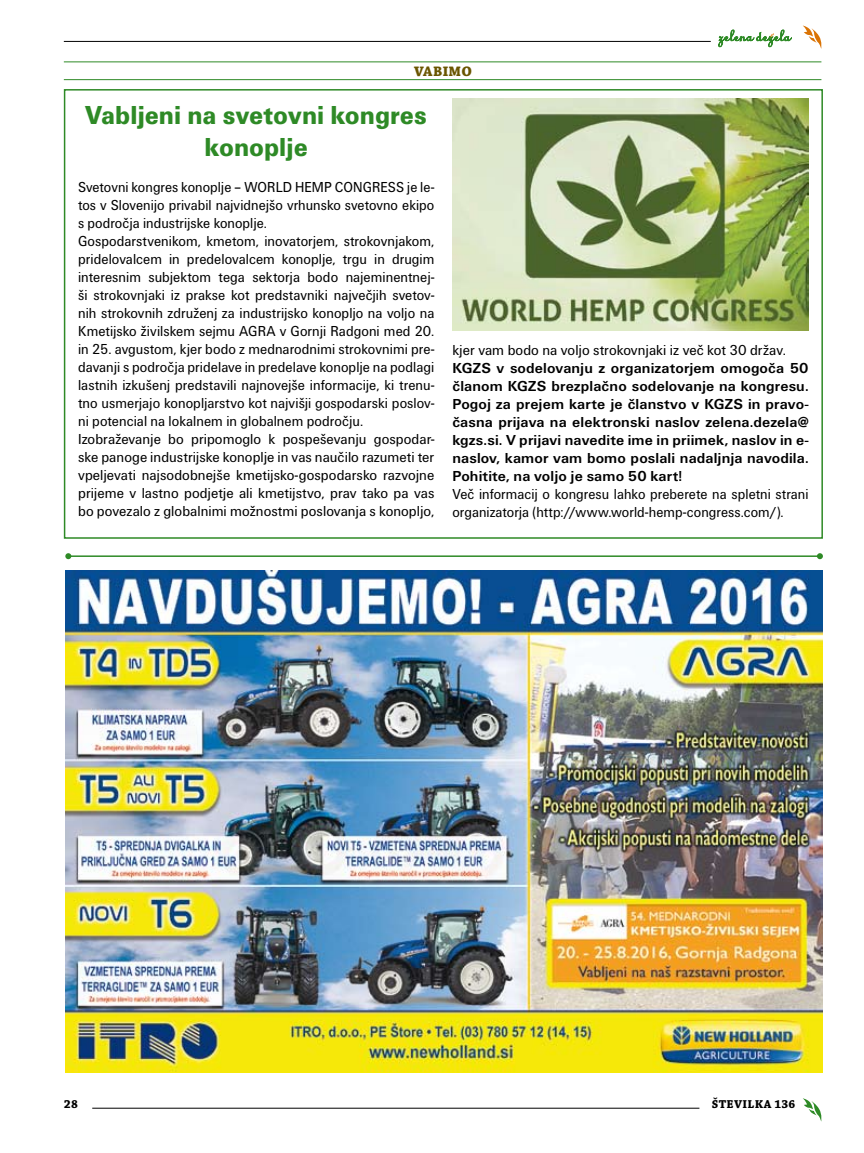
<style>
.page{position:relative;width:864px;height:1153px;background:#fff}
.page>*{position:absolute;margin:0;border:0;box-sizing:border-box;transform-origin:0 0}
.t1{font:27px/32.4px "Unitus TEE Blac";color:#2e8a26;text-align:center;scale:.9 1}
.t2{font:700 18px "Chaparral Pro";color:#6a5501;scale:.9 1}
.t3{font:15px/18px "Unitus TEE";letter-spacing:.005em;color:#000;scale:.9 1}
.t4{font:700 15px/18px "Unitus TEE";letter-spacing:.01em;color:#000;text-align:justify}
.t5{font:15px "Unitus TEE";letter-spacing:.005em;color:#000;scale:.93 1}
.t6{font:12px "Chaparral Pro Bold Capt";letter-spacing:.03em;color:#000}
</style>
<div class="page">
<hr style="left:64px;top:61px;width:757px;height:1px;background:#2e8a26">
<hr style="left:64px;top:79px;width:757px;height:1px;background:#2e8a26">
<img style="left:452px;top:98px;width:356px;height:232px">
<div style="left:64px;top:89px;width:758px;height:449px;border:2px solid #2e8a26"></div>
<img style="left:65px;top:570px;width:757px;height:501px">
<hr style="left:68px;top:555px;width:751px;height:2px;background:#2e8a26">
<svg style="left:65px;top:553px;width:6px;height:6px"></svg>
<svg style="left:816px;top:553px;width:6px;height:6px"></svg>
<svg style="left:803px;top:1098px;width:19px;height:23px"></svg>
<hr style="left:64px;top:41px;width:646px;height:1px;background:#000">
<hr style="left:92px;top:1107px;width:607px;height:1px;background:#000">
<svg style="left:803px;top:26px;width:19px;height:23px"></svg>
<svg style="left:718px;top:30px;width:73px;height:17px"></svg>
<p class="t2" style="left:414px;top:59px;width:52px">vabimo</p>
<h1 class="t1" style="left:85px;top:99px;width:381px">Vabljeni na svetovni kongres konoplje</h1>
<p class="t3" style="left:78px;top:178px;width:397px">Svetovni kongres konoplje – WORLD HEMP CONGRESS je le&shy;tos v Slovenijo privabil najvidnejšo vrhunsko svetovno ekipo s področja industrijske konoplje.<br>Gospodarstvenikom, kmetom, inovatorjem, strokovnjakom, pridelovalcem in predelovalcem konoplje, trgu in drugim interesnim subjektom tega sektorja bodo najeminentnej&shy;ši strokovnjaki iz prakse kot predstavniki največjih svetov&shy;nih strokovnih združenj za industrijsko konopljo na voljo na Kmetijsko živilskem sejmu AGRA v Gornji Radgoni med 20. in 25. avgustom, kjer bodo z mednarodnimi strokovnimi pre&shy;davanji s področja pridelave in predelave konoplje na podlagi lastnih izkušenj predstavili najnovejše informacije, ki trenu&shy;tno usmerjajo konopljarstvo kot najvišji gospodarski poslov&shy;ni potencial na lokalnem in globalnem področju.<br>Izobraževanje bo pripomoglo k pospeševanju gospodar&shy;ske panoge industrijske konoplje in vas naučilo razumeti ter vpeljevati najsodobnejše kmetijsko-gospodarsko razvojne prijeme v lastno podjetje ali kmetijstvo, prav tako pa vas bo povezalo z globalnimi možnostmi poslovanja s konopljo,</p>
<p class="t5" style="left:452px;top:341px;width:360px">kjer vam bodo na voljo strokovnjaki iz več kot 30 držav.</p>
<p class="t4" style="left:452px;top:359px;width:357px">KGZS v sodelovanju z organizatorjem omogoča 50 članom KGZS brezplačno sodelovanje na kongresu.<br>Pogoj za prejem karte je članstvo v KGZS in pravo&shy;časna prijava na elektronski naslov zelena.dezela@ kgzs.si. V prijavi navedite ime in priimek, naslov in e&shy;naslov, kamor vam bomo poslali nadaljnja navodila.<br>Pohitite, na voljo je samo 50 kart!</p>
<p class="t3" style="left:452px;top:485px;width:397px">Več informacij o kongresu lahko preberete na spletni strani organizatorja (http://www.world-hemp-congress.com/).</p>
<p class="t6" style="left:64px;top:1097px;width:16px">28</p>
<p class="t6" style="left:711px;top:1097px;width:85px">ŠTEVILKA 136</p>
</div>
